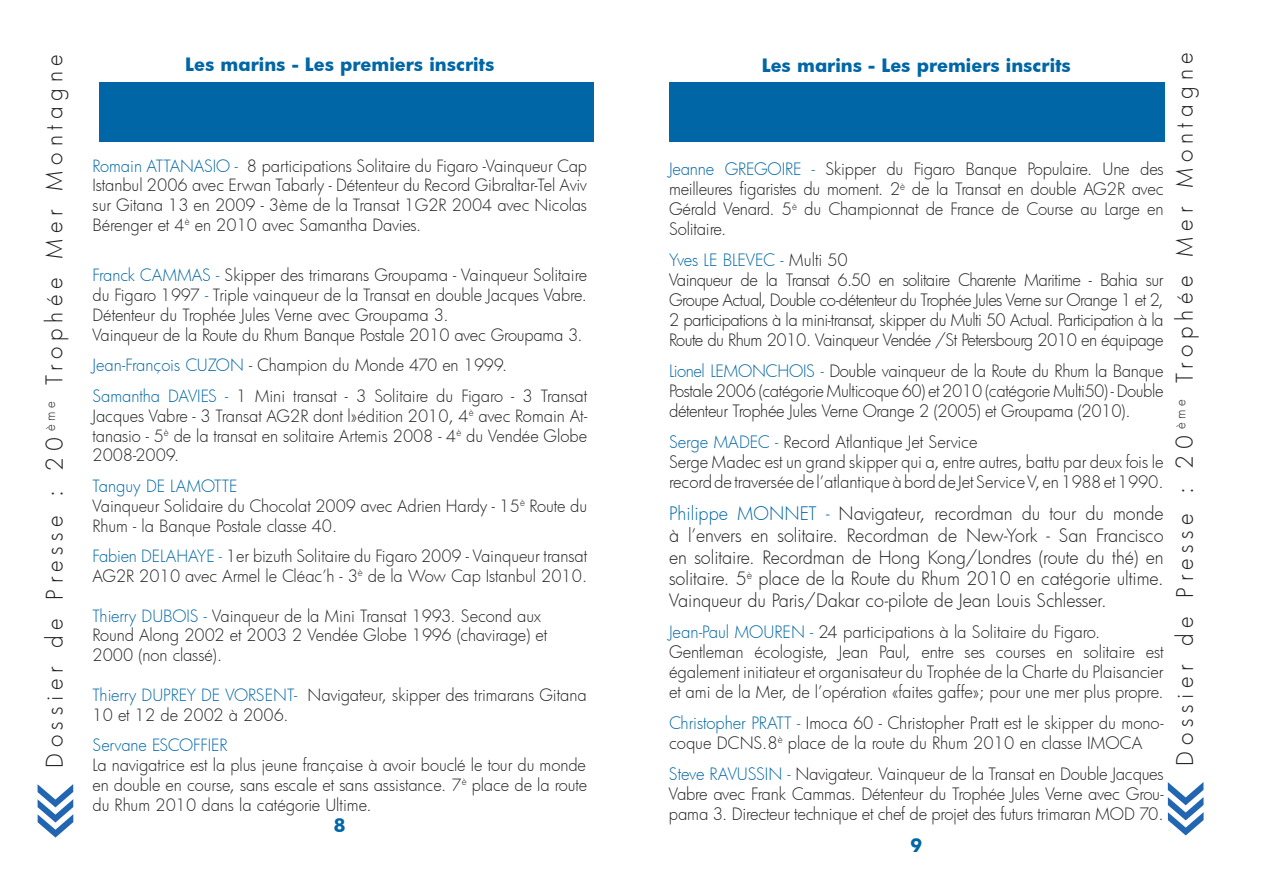
<style>
.page{position:relative;width:1263px;height:893px;background:#fff}
.page>*{position:absolute;margin:0;border:0;box-sizing:border-box;transform-origin:0 0}
.t1{font:300 22.5px "Futura";letter-spacing:.255em;color:#231f20}
.t2{font:300 18px/21.6px "Futura";color:#231f20;text-align:justify}
.t3{font:700 18px "Futura";color:#0166a5}
.t4{font:300 16.65px/20px "Futura";letter-spacing:-.015em;color:#231f20}
.t5{font:300 16.5px/19.8px "Futura";letter-spacing:-.005em;color:#231f20}
.t6{font:300 16.5px "Futura";letter-spacing:-.005em;color:#0166a5}
.s1{color:#0166a5}
.s2{font-size:18.15px;color:#0166a5}
</style>
<div class="page">
<svg style="left:38px;top:784px;width:35px;height:54px"></svg>
<div style="left:99px;top:82px;width:495px;height:60px;background:#0166a5"></div>
<svg style="left:1168px;top:782px;width:35px;height:53px"></svg>
<div style="left:669px;top:82px;width:495px;height:59px;background:#0166a5"></div>
<h1 class="t1" style="left:39px;top:768px;width:715px;rotate:-90deg">Dossier de Presse : 20 <sup>ème</sup> Trophée Mer Montagne</h1>
<p class="t3" style="left:185px;top:51px;width:311px">Les marins - Les premiers inscrits</p>
<p class="t5" style="left:92px;top:155px;width:496px;text-align:justify"><span class="s1">Romain ATTANASIO -</span> 8 participations Solitaire du Figaro -Vainqueur Cap Istanbul 2006 avec Erwan Tabarly - Détenteur du Record Gibraltar-Tel Aviv sur Gitana 13 en 2009 - 3ème de la Transat 1G2R 2004 avec Nicolas Bérenger et 4<sup>è</sup> en 2010 avec Samantha Davies.</p>
<p class="t5" style="left:92px;top:265px;width:496px"><span class="s1">Franck CAMMAS -</span> Skipper des trimarans Groupama - Vainqueur Solitaire du Figaro 1997 <span class="s1">-</span> Triple vainqueur de la Transat en double Jacques Vabre.<br>Détenteur du Trophée Jules Verne avec Groupama 3.<br>Vainqueur de la Route du Rhum Banque Postale 2010 avec Groupama 3.</p>
<p class="t5" style="left:92px;top:350px;width:496px;line-height:30.6px"><span class="s1">Jean-François CUZON</span> - Champion du Monde 470 en 1999.<br><span class="s1">Samantha DAVIES -</span> 1 Mini transat - 3 Solitaire du Figaro - 3 Transat</p>
<p class="t5" style="left:92px;top:405px;width:496px;text-align:justify">Jacques Vabre - 3 Transat AG2R dont l»édition 2010, 4<sup>è</sup> avec Romain At&shy;tanasio - 5<sup>è</sup> de la transat en solitaire Artemis 2008 - 4<sup>è</sup> du Vendée Globe 2008-2009.</p>
<p class="t5" style="left:92px;top:476px;width:496px"><span class="s1">Tanguy DE LAMOTTE<br></span>Vainqueur Solidaire du Chocolat 2009 avec Adrien Hardy - 15<sup>è</sup> Route du<br>Rhum - la Banque Postale classe 40.</p>
<p class="t5" style="left:92px;top:546px;width:496px"><span class="s1">Fabien DELAHAYE -</span> 1er bizuth Solitaire du Figaro 2009 - Vainqueur transat<br>AG2R 2010 avec Armel le Cléac’h - 3<sup>è</sup> de la Wow Cap Istanbul 2010.</p>
<p class="t5" style="left:92px;top:605px;width:456px"><span class="s1">Thierry DUBOIS -</span> Vainqueur de la Mini Transat 1993. Second aux<br>Round Along 2002 et 2003 2 Vendée Globe 1996 (chavirage) et<br>2000 (non classé).</p>
<p class="t5" style="left:92px;top:684px;width:496px"><span class="s1">Thierry DUPREY DE VORSENT-</span> Navigateur, skipper des trimarans Gitana<br>10 et 12 de 2002 à 2006.</p>
<p class="t6" style="left:92px;top:734px;width:137px">Servane ESCOFFIER</p>
<p class="t5" style="left:92px;top:755px;width:496px;text-align:justify">La navigatrice est la plus jeune française à avoir bouclé le tour du monde en double en course, sans escale et sans assistance. 7<sup>è</sup> place de la route du Rhum 2010 dans la catégorie Ultime.</p>
<p class="t3" style="left:334px;top:813px;width:14px">8</p>
<p class="t3" style="left:762px;top:53px;width:311px">Les marins - Les premiers inscrits</p>
<p class="t4" style="left:669px;top:159px;width:496px;text-align:justify"><span class="s1">Jeanne GREGOIRE -</span> Skipper du Figaro Banque Populaire. Une des meilleures figaristes du moment. 2<sup>è</sup> de la Transat en double AG2R avec Gérald Venard. 5<sup>è</sup> du Championnat de France de Course au Large en Solitaire.</p>
<p class="t4" style="left:669px;top:250px;width:496px"><span class="s1">Yves LE BLEVEC -</span> Multi 50<br>Vainqueur de la Transat 6.50 en solitaire Charente Maritime - Bahia sur Groupe Actual, Double co-détenteur du Trophée Jules Verne sur Orange 1 et 2, 2 participations à la mini-transat, skipper du Multi 50 Actual. Participation à la Route du Rhum 2010. Vainqueur Vendée /St Petersbourg 2010 en équipage</p>
<p class="t4" style="left:669px;top:361px;width:496px;text-align:justify"><span class="s1">Lionel LEMONCHOIS -</span> Double vainqueur de la Route du Rhum la Banque Postale 2006 (catégorie Multicoque 60) et 2010 (catégorie Multi50) - Double détenteur Trophée Jules Verne Orange 2 (2005) et Groupama (2010).</p>
<p class="t4" style="left:669px;top:431px;width:496px"><span class="s1">Serge MADEC -</span> Record Atlantique Jet Service<br>Serge Madec est un grand skipper qui a, entre autres, battu par deux fois le record de traversée de l’atlantique à bord de Jet Service V, en 1988 et 1990.</p>
<p class="t2" style="left:669px;top:503px;width:496px"><span class="s2">Philippe MONNET -</span> Navigateur, recordman du tour du monde à l’envers en solitaire. Recordman de New-York - San Francisco en solitaire. Recordman de Hong Kong/Londres (route du thé) en solitaire. 5<sup>è</sup> place de la Route du Rhum 2010 en catégorie ultime.<br>Vainqueur du Paris/Dakar co-pilote de Jean Louis Schlesser.</p>
<p class="t4" style="left:669px;top:622px;width:496px"><span class="s1">Jean-Paul MOUREN -</span> 24 participations à la Solitaire du Figaro.<br>Gentleman écologiste, Jean Paul, entre ses courses en solitaire est également initiateur et organisateur du Trophée de la Charte du Plaisancier et ami de la Mer, de l’opération «faites gaffe»; pour une mer plus propre.</p>
<p class="t4" style="left:669px;top:712px;width:496px"><span class="s1">Christopher PRATT -</span> Imoca 60 - Christopher Pratt est le skipper du mono&shy;coque DCNS.8<sup>è</sup> place de la route du Rhum 2010 en classe IMOCA</p>
<p class="t4" style="left:669px;top:763px;width:496px;text-align:justify"><span class="s1">Steve RAVUSSIN -</span> Navigateur. Vainqueur de la Transat en Double Jacques Vabre avec Frank Cammas. Détenteur du Trophée Jules Verne avec Grou&shy;pama 3. Directeur technique et chef de projet des futurs trimaran MOD 70.</p>
<p class="t3" style="left:910px;top:833px;width:14px">9</p>
<h1 class="t1" style="left:1169px;top:766px;width:715px;rotate:-90deg">Dossier de Presse : 20 <sup>ème</sup> Trophée Mer Montagne</h1>
</div>
